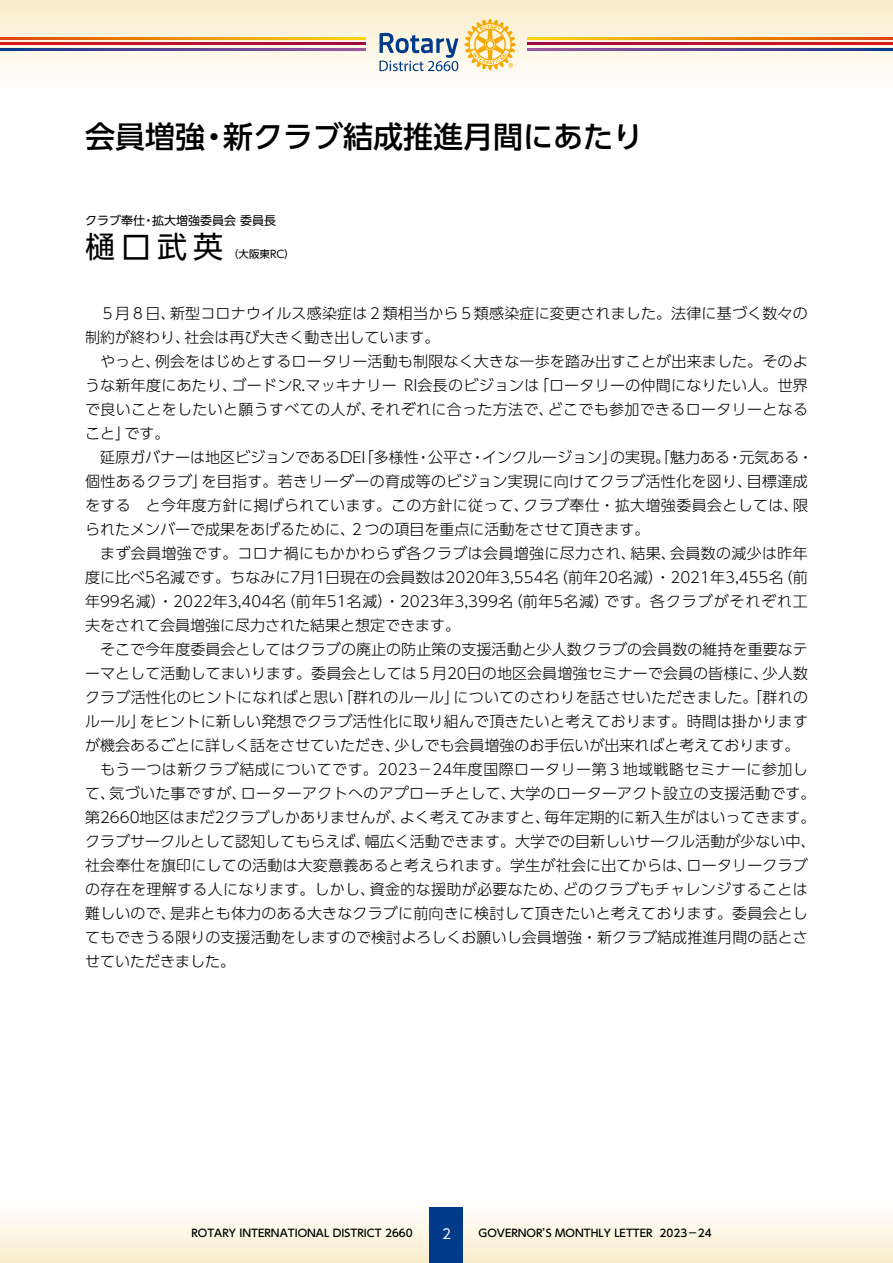
<style>
.page{position:relative;width:893px;height:1263px;background:#fff}
.page>*{position:absolute;margin:0;border:0;box-sizing:border-box;transform-origin:0 0}
.t1{font:500 30px "UD Shin Go Pro";color:#000}
.t2{font:30px "UD Shin Go Pro";color:#000}
.t3{font:300 15px/24px "UD Shin Go Pro";letter-spacing:.015em;color:#000}
.t4{font:13.5px "UD Shin Go Pro";color:#fff}
.t5{font:12px "UD Shin Go Pro";color:#000}
.t6{font:500 10.5px "UD Shin Go Pro";color:#000}
.t7{font:10.5px "UD Shin Go Pro";color:#000}
</style>
<div class="page">
<svg style="left:0;top:0;width:893px;height:74px"></svg>
<div style="left:0;top:1199px;width:893px;height:64px;background:linear-gradient(to bottom,#feffff,#faeecd)"></div>
<div style="left:430px;top:1208px;width:33px;height:55px;background:#003a88"></div>
<svg style="left:464px;top:19px;width:52px;height:51px;background:#f9d78b"></svg>
<svg style="left:379px;top:33px;width:79px;height:38px;background:#aebcca"></svg>
<svg style="left:0;top:37px;width:365px;height:2px"></svg>
<svg style="left:0;top:43px;width:365px;height:2px"></svg>
<svg style="left:0;top:48px;width:365px;height:2px"></svg>
<svg style="left:528px;top:37px;width:365px;height:2px"></svg>
<svg style="left:528px;top:43px;width:365px;height:2px"></svg>
<svg style="left:528px;top:48px;width:365px;height:2px"></svg>
<h1 class="t1" style="left:85px;top:112px;width:560px">会員増強・新クラブ結成推進月間にあたり</h1>
<p class="t5" style="left:85px;top:211px;width:193px">クラブ奉仕・拡大増強委員会 委員長</p>
<h1 class="t2" style="left:85px;top:222px;width:140px">樋口武英</h1>
<p class="t7" style="left:228px;top:245px;width:68px">（大阪東RC）</p>
<p class="t3" style="left:85px;top:301px;width:732px">　５月８日、新型コロナウイルス感染症は２類相当から５類感染症に変更されました。法律に基づく数々の制約が終わり、社会は再び大きく動き出しています。<br>　やっと、例会をはじめとするロータリー活動も制限なく大きな一歩を踏み出すことが出来ました。そのような新年度にあたり、ゴードンR.マッキナリー RI会長のビジョンは「ロータリーの仲間になりたい人。世界で良いことをしたいと願うすべての人が、それぞれに合った方法で、どこでも参加できるロータリーとなること」です。<br>　延原ガバナーは地区ビジョンであるDEI「多様性・公平さ・インクルージョン」の実現。「魅力ある・元気ある・個性あるクラブ」を目指す。若きリーダーの育成等のビジョン実現に向けてクラブ活性化を図り、目標達成をする　と今年度方針に掲げられています。この方針に従って、クラブ奉仕・拡大増強委員会としては、限られたメンバーで成果をあげるために、２つの項目を重点に活動をさせて頂きます。<br>　まず会員増強です。コロナ禍にもかかわらず各クラブは会員増強に尽力され、結果、会員数の減少は昨年度に比べ5名減です。ちなみに7月1日現在の会員数は2020年3,554名（前年20名減）・2021年3,455名（前年99名減）・2022年3,404名（前年51名減）・2023年3,399名（前年5名減）です。各クラブがそれぞれ工夫をされて会員増強に尽力された結果と想定できます。<br>　そこで今年度委員会としてはクラブの廃止の防止策の支援活動と少人数クラブの会員数の維持を重要なテーマとして活動してまいります。委員会としては５月20日の地区会員増強セミナーで会員の皆様に、少人数クラブ活性化のヒントになればと思い「群れのルール」についてのさわりを話させいただきました。「群れのルール」をヒントに新しい発想でクラブ活性化に取り組んで頂きたいと考えております。時間は掛かりますが機会あるごとに詳しく話をさせていただき、少しでも会員増強のお手伝いが出来ればと考えております。　もう一つは新クラブ結成についてです。2023－24年度国際ロータリー第３地域戦略セミナーに参加して、気づいた事ですが、ローターアクトへのアプローチとして、大学のローターアクト設立の支援活動です。第2660地区はまだ2クラブしかありませんが、よく考えてみますと、毎年定期的に新入生がはいってきます。クラブサークルとして認知してもらえば、幅広く活動できます。大学での目新しいサークル活動が少ない中、社会奉仕を旗印にしての活動は大変意義あると考えられます。学生が社会に出てからは、ロータリークラブの存在を理解する人になります。しかし、資金的な援助が必要なため、どのクラブもチャレンジすることは難しいので、是非とも体力のある大きなクラブに前向きに検討して頂きたいと考えております。委員会としてもできうる限りの支援活動をしますので検討よろしくお願いし会員増強・新クラブ結成推進月間の話とさせていただきました。</p>
<p class="t6" style="left:191px;top:1225px;width:223px">ROTARY INTERNATIONAL DISTRICT 2660</p>
<p class="t4" style="left:442px;top:1223px;width:10px">2</p>
<p class="t6" style="left:479px;top:1225px;width:235px">GOVERNOR’S MONTHLY LETTER 2023－24</p>
</div>
